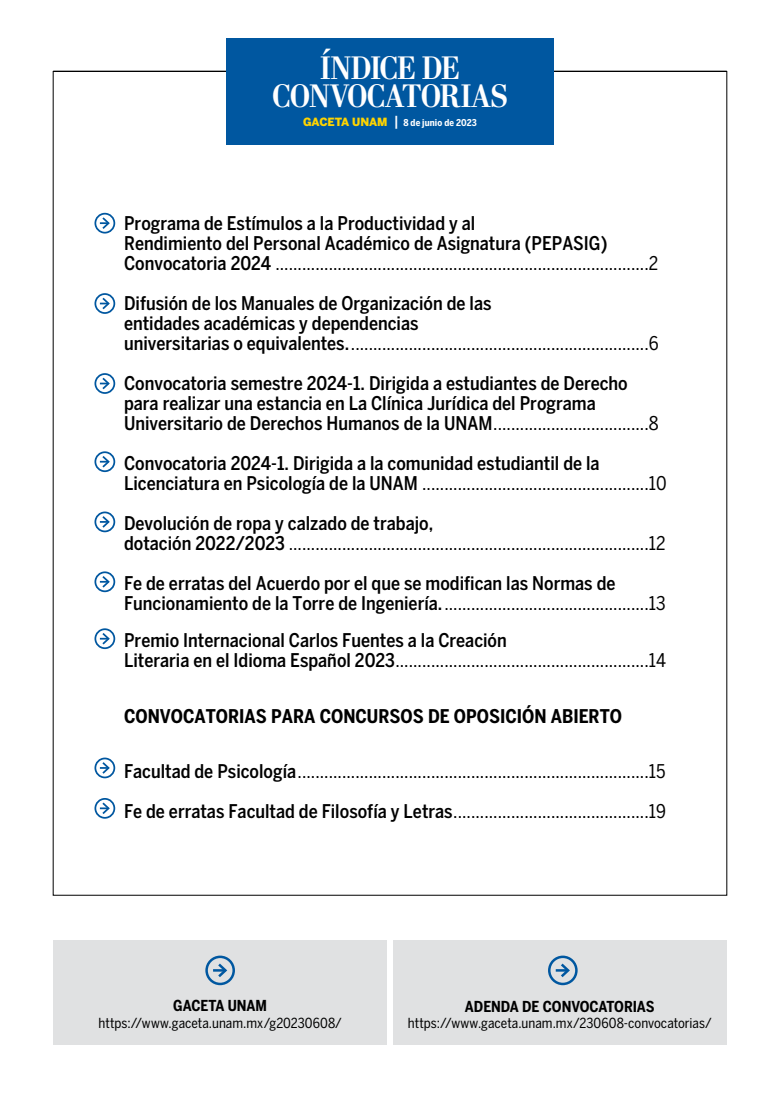
<style>
.page{position:relative;width:780px;height:1117px;background:#fff}
.page>*{position:absolute;margin:0;border:0;box-sizing:border-box;transform-origin:0 0}
.t1{font:700 32.5px/27.5px "Stilson";letter-spacing:-.005em;color:#fff;text-align:center}
.t2{font:500 18.75px/20px "Benton Sans Cond";color:#000}
.t3{font:18.75px/20px "Benton Sans Cond";color:#000}
.t4{font:700 18.75px "Benton Sans Cond";color:#000}
.t5{font:700 15px "Benton Sans Cond";letter-spacing:-.005em;color:#000}
.t6{font:13.75px "Benton Sans Cond";color:#000}
.t7{font:700 9.38px "Benton Sans Cond";letter-spacing:.01em;color:#fff}
.s1{font-family:"Benton Sans";font-weight:900;font-size:11.25px;color:#ffd400}
.s2{font-family:"Benton Sans";font-weight:500;font-size:13.75px}
.s3{font-weight:400}
.s4{font-weight:500}
</style>
<div class="page">
<hr style="left:53px;top:71px;width:673px;height:1px;background:#000">
<div style="left:226px;top:38px;width:328px;height:107px;background:#0057a0"></div>
<div style="left:393px;top:940px;width:333px;height:104px;background:#e0e1e2"></div>
<svg style="left:555px;top:960px;width:16px;height:18px"></svg>
<div style="left:548px;top:955px;width:29px;height:29px;border:2px solid #0057a0;border-radius:50%"></div>
<div style="left:53px;top:940px;width:334px;height:104px;background:#e0e1e2"></div>
<svg style="left:213px;top:960px;width:16px;height:17px"></svg>
<div style="left:205px;top:955px;width:30px;height:29px;border:2px solid #0057a0;border-radius:50%"></div>
<svg style="left:100px;top:216px;width:11px;height:14px"></svg>
<div style="left:94px;top:213px;width:21px;height:20px;border:2px solid #0057a0;border-radius:50%"></div>
<svg style="left:100px;top:296px;width:11px;height:15px"></svg>
<div style="left:94px;top:293px;width:21px;height:21px;border:2px solid #0057a0;border-radius:50%"></div>
<svg style="left:100px;top:376px;width:11px;height:15px"></svg>
<div style="left:94px;top:373px;width:21px;height:21px;border:2px solid #0057a0;border-radius:50%"></div>
<svg style="left:100px;top:454px;width:11px;height:15px"></svg>
<div style="left:94px;top:451px;width:21px;height:21px;border:2px solid #0057a0;border-radius:50%"></div>
<svg style="left:100px;top:514px;width:11px;height:15px"></svg>
<div style="left:94px;top:511px;width:21px;height:21px;border:2px solid #0057a0;border-radius:50%"></div>
<svg style="left:100px;top:574px;width:11px;height:15px"></svg>
<div style="left:94px;top:571px;width:21px;height:21px;border:2px solid #0057a0;border-radius:50%"></div>
<svg style="left:100px;top:760px;width:11px;height:15px"></svg>
<div style="left:94px;top:757px;width:21px;height:21px;border:2px solid #0057a0;border-radius:50%"></div>
<svg style="left:100px;top:800px;width:11px;height:15px"></svg>
<div style="left:94px;top:797px;width:21px;height:21px;border:2px solid #0057a0;border-radius:50%"></div>
<svg style="left:100px;top:631px;width:11px;height:15px"></svg>
<div style="left:94px;top:628px;width:21px;height:21px;border:2px solid #0057a0;border-radius:50%"></div>
<h1 class="t1" style="left:272px;top:54px;width:236px">ÍNDICE DE<br>CONVOCATORIAS</h1>
<p class="t7" style="left:303px;top:117px;width:175px"><span class="s1">GACETA UNAM</span> <span class="s2">|</span> 8 de junio de 2023</p>
<p class="t2" style="left:124px;top:212px;width:536px">Programa de Estímulos a la Productividad y al<br>Rendimiento del Personal Académico de Asignatura (PEPASIG)<br>Convocatoria 2024 <span class="s3">....................................................................................2</span></p>
<p class="t2" style="left:124px;top:292px;width:536px">Difusión de los Manuales de Organización de las<br>entidades académicas y dependencias<br>universitarias o equivalentes.<span class="s3">...................................................................6</span></p>
<p class="t2" style="left:124px;top:372px;width:536px">Convocatoria semestre 2024-1. Dirigida a estudiantes de Derecho para realizar una estancia en La Clínica Jurídica del Programa<br>Universitario de Derechos Humanos de la UNAM<span class="s3">...................................8</span></p>
<p class="t2" style="left:124px;top:452px;width:544px">Convocatoria 2024-1. Dirigida a la comunidad estudiantil de la<br>Licenciatura en Psicología de la UNAM <span class="s3">...................................................10</span></p>
<p class="t3" style="left:124px;top:512px;width:543px"><span class="s4">Devolución de ropa y calzado de trabajo,<br>dotación 2022/2023</span> .................................................................................12</p>
<p class="t2" style="left:124px;top:572px;width:543px">Fe de erratas del Acuerdo por el que se modifican las Normas de<br>Funcionamiento de la Torre de Ingeniería.<span class="s3">..............................................13</span></p>
<p class="t2" style="left:124px;top:630px;width:543px">Premio Internacional Carlos Fuentes a la Creación<br>Literaria en el Idioma Español 2023<span class="s3">.........................................................14</span></p>
<p class="t4" style="left:124px;top:704px;width:499px">CONVOCATORIAS PARA CONCURSOS DE OPOSICIÓN ABIERTO</p>
<p class="t3" style="left:124px;top:750px;width:543px;line-height:40px"><span class="s4">Facultad de Psicología</span>...............................................................................15<br><span class="s4">Fe de erratas Facultad de Filosofía y Letras</span>............................................19</p>
<p class="t5" style="left:173px;top:996px;width:95px">GACETA UNAM</p>
<p class="t6" style="left:98px;top:1014px;width:245px">https://www.gaceta.unam.mx/g20230608/</p>
<p class="t5" style="left:465px;top:996px;width:191px">ADENDA DE CONVOCATORIAS</p>
<p class="t6" style="left:408px;top:1015px;width:305px">https://www.gaceta.unam.mx/230608-convocatorias/</p>
</div>
